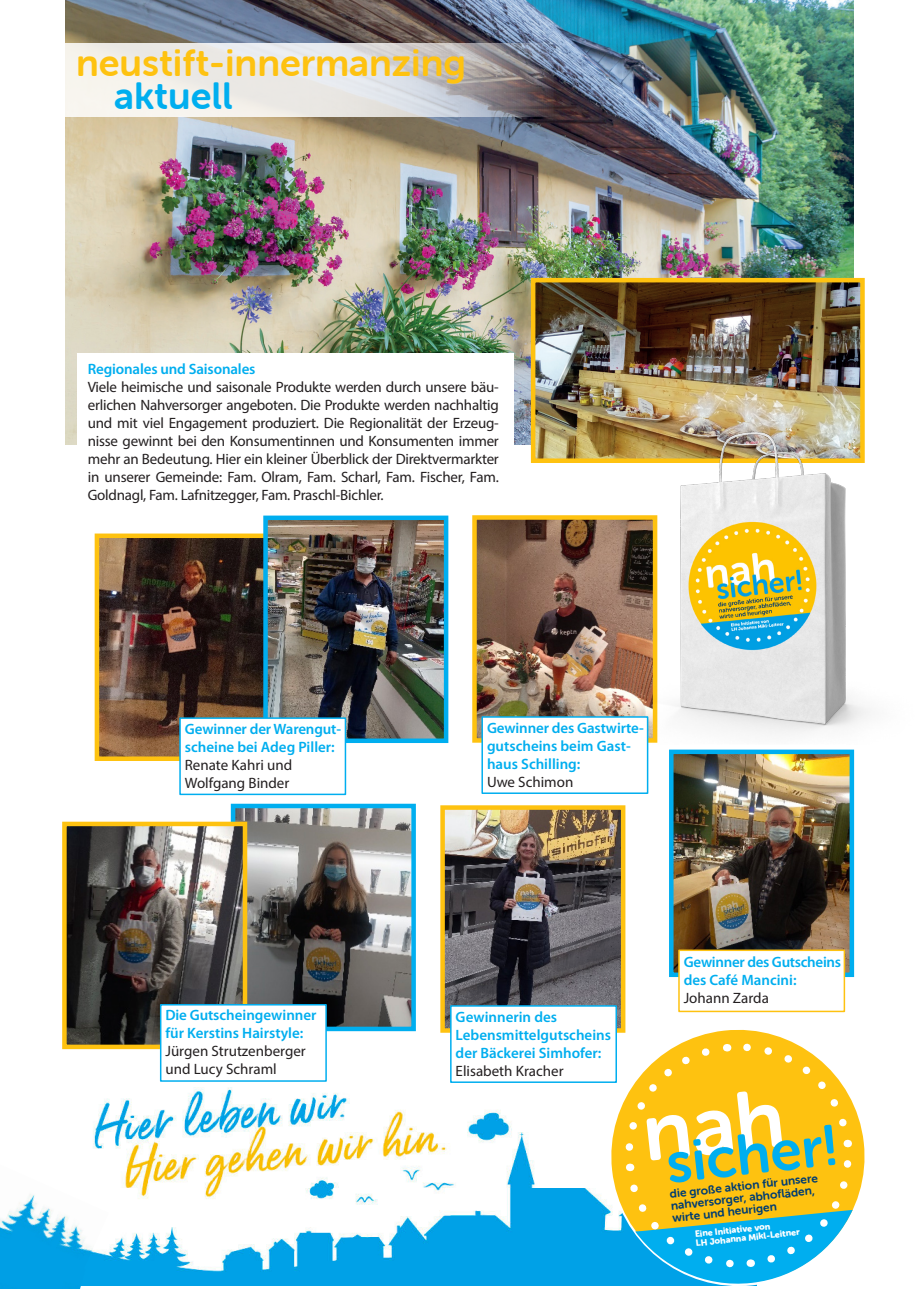
<style>
.page{position:relative;width:919px;height:1289px;background:#fff}
.page>*{position:absolute;margin:0;border:0;box-sizing:border-box;transform-origin:0 0}
.t1{font:57px "Museo Sans Rounded 700";color:#00aeef}
.t2{font:37.95px "Museo Sans Rounded 700";color:#fec210}
.t3{font:37.95px "Museo Sans Rounded 700";color:#00aeef}
.t4{font:15px/18px "Myriad Pro";color:#231f20;text-align:justify}
.t5{font:600 15px "Myriad Pro";color:#00aeef}
.t6{font:600 15px "Myriad Pro";letter-spacing:-.02em;color:#00aeef}
.t7{font:12px "Museo Sans Rounded 700";color:#003c72}
.t8{font:9px "Museo Sans Rounded 900";color:#fff}
</style>
<div class="page">
<img style="left:66px;top:0;width:787px;height:445px">
<svg style="left:65px;top:43px;width:489px;height:73px;background:#d4d3d3"></svg>
<img style="left:85px;top:1076px;width:519px;height:209px">
<svg style="left:604px;top:1023px;width:261px;height:263px"></svg>
<img style="left:0;top:1164px;width:109px;height:118px">
<div style="left:0;top:1245px;width:85px;height:43px;background:#009fe5"></div>
<img style="left:445px;top:810px;width:175px;height:217px">
<div style="left:440px;top:805px;width:185px;height:227px;border:4px solid #fec210"></div>
<div style="left:450px;top:1005px;width:167px;height:77px;background:#fff;border:2px solid #00aeef"></div>
<img style="left:477px;top:520px;width:116px;height:217px">
<div style="left:472px;top:515px;width:185px;height:227px;border:4px solid #fec210"></div>
<div style="left:481px;top:716px;width:167px;height:78px;background:#fff;border:2px solid #00aeef"></div>
<img style="left:674px;top:754px;width:175px;height:218px">
<div style="left:669px;top:749px;width:185px;height:228px;border:4px solid #00aeef"></div>
<div style="left:678px;top:949px;width:167px;height:63px;background:#fff;border:2px solid #fec210"></div>
<img style="left:100px;top:538px;width:163px;height:218px">
<div style="left:95px;top:533px;width:185px;height:228px;border:4px solid #fec210"></div>
<img style="left:268px;top:520px;width:175px;height:218px">
<div style="left:263px;top:515px;width:185px;height:228px;border:4px solid #00aeef"></div>
<div style="left:179px;top:717px;width:167px;height:78px;background:#fff;border:2px solid #00aeef"></div>
<img style="left:236px;top:808px;width:175px;height:218px">
<div style="left:231px;top:803px;width:185px;height:228px;border:4px solid #00aeef"></div>
<img style="left:67px;top:826px;width:175px;height:218px">
<div style="left:62px;top:821px;width:185px;height:228px;border:4px solid #fec210"></div>
<div style="left:160px;top:1004px;width:167px;height:77px;background:#fff;border:2px solid #00aeef"></div>
<div style="left:77px;top:353px;width:437px;height:156px;background:#fff"></div>
<img style="left:536px;top:283px;width:323px;height:175px">
<div style="left:531px;top:278px;width:333px;height:185px;border:4px solid #fec210"></div>
<img style="left:593px;top:403px;width:277px;height:341px">
<svg style="left:621px;top:1039px;width:234px;height:247px;background:#cac55e"></svg>
<p class="t2" style="left:76px;top:42px;width:391px">neustift-innermanzing</p>
<p class="t3" style="left:114px;top:74px;width:120px">aktuell</p>
<p class="t5" style="left:88px;top:360px;width:169px">Regionales und Saisonales</p>
<p class="t4" style="left:88px;top:377px;width:412px">Viele heimische und saisonale Produkte werden durch unsere bäu&shy;erlichen Nahversorger angeboten. Die Produkte werden nachhaltig und mit viel Engagement produziert. Die Regionalität der Erzeug&shy;nisse gewinnt bei den Konsumentinnen und Konsumenten immer mehr an Bedeutung. Hier ein kleiner Überblick der Direktvermarkter in unserer Gemeinde: Fam. Olram, Fam. Scharl, Fam. Fischer, Fam.<br>Goldnagl, Fam. Lafnitzegger, Fam. Praschl-Bichler.</p>
<p class="t5" style="left:185px;top:720px;width:158px">Gewinner der Warengut-</p>
<p class="t5" style="left:185px;top:738px;width:151px">scheine bei Adeg Piller:</p>
<p class="t4" style="left:185px;top:755px;width:109px">Renate Kahri und</p>
<p class="t4" style="left:185px;top:773px;width:106px">Wolfgang Binder</p>
<p class="t5" style="left:165px;top:1007px;width:153px">Die Gutscheingewinner</p>
<p class="t5" style="left:165px;top:1025px;width:139px">für Kerstins Hairstyle:</p>
<p class="t4" style="left:165px;top:1042px;width:142px">Jürgen Strutzenberger</p>
<p class="t4" style="left:165px;top:1060px;width:113px">und Lucy Schraml</p>
<p class="t5" style="left:487px;top:719px;width:158px">Gewinner des Gastwirte-</p>
<p class="t5" style="left:487px;top:737px;width:145px">gutscheins beim Gast-</p>
<p class="t5" style="left:487px;top:755px;width:95px">haus Schilling:</p>
<p class="t4" style="left:487px;top:772px;width:88px">Uwe Schimon</p>
<p class="t5" style="left:455px;top:1008px;width:103px">Gewinnerin des</p>
<p class="t5" style="left:455px;top:1026px;width:157px">Lebensmittelgutscheins</p>
<p class="t5" style="left:455px;top:1044px;width:147px">der Bäckerei Simhofer:</p>
<p class="t4" style="left:455px;top:1061px;width:109px">Elisabeth Kracher</p>
<p class="t6" style="left:683px;top:953px;width:159px">Gewinner des Gutscheins</p>
<p class="t5" style="left:683px;top:971px;width:114px">des Café Mancini:</p>
<p class="t4" style="left:683px;top:988px;width:87px">Johann Zarda</p>
<p class="t1" style="left:663px;top:1131px;width:174px;rotate:-6deg">sicher!</p>
<p class="t7" style="left:669px;top:1186px;width:150px;rotate:-6deg">die große aktion für unsere</p>
<p class="t7" style="left:670px;top:1198px;width:146px;rotate:-6deg">nahversorger, abhofläden,</p>
<p class="t7" style="left:671px;top:1210px;width:106px;rotate:-6deg">wirte und heurigen</p>
<p class="t8" style="left:694px;top:1228px;width:77px;rotate:-6deg">Eine Initiative von</p>
<p class="t8" style="left:695px;top:1237px;width:106px;rotate:-6deg">LH Johanna Mikl-Leitner</p>
</div>
